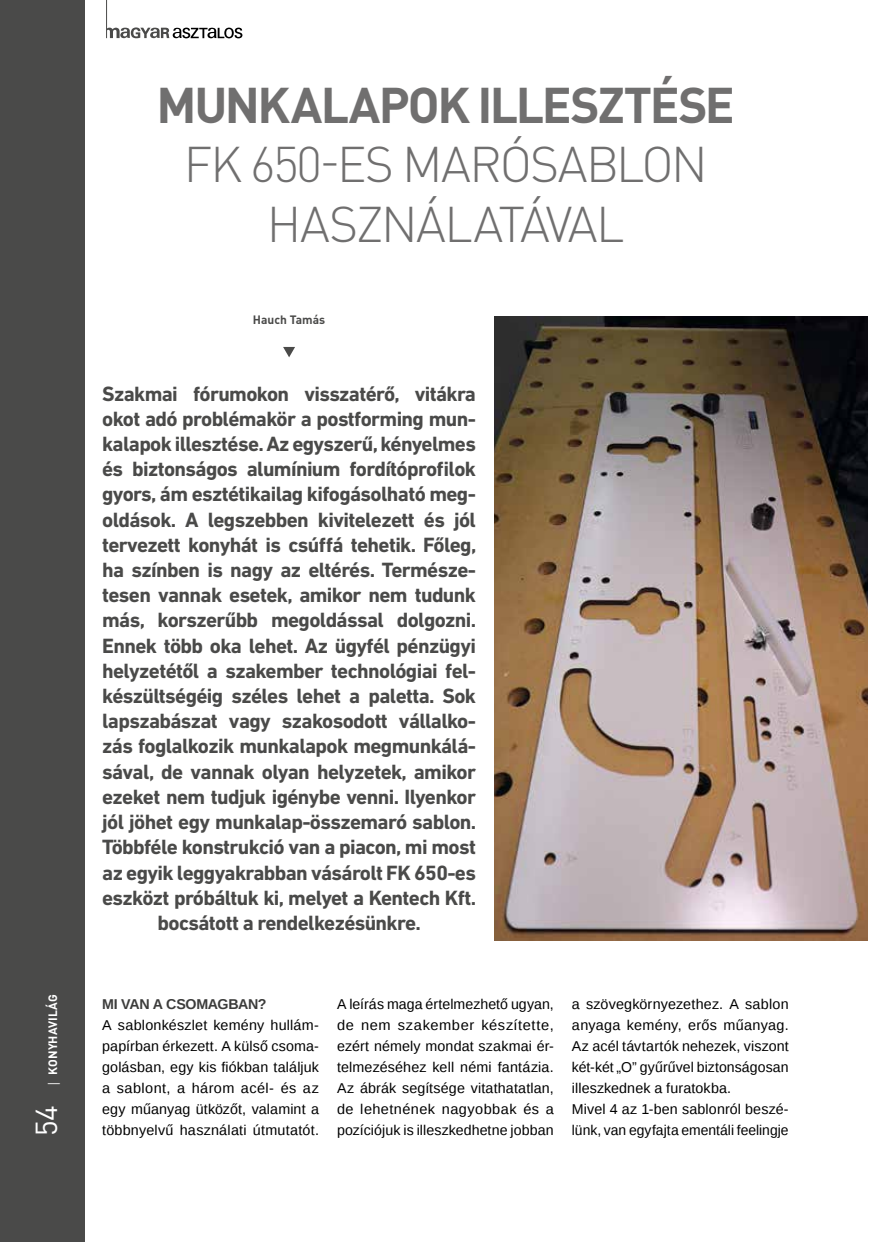
<style>
.page{position:relative;width:872px;height:1242px;background:#fff}
.page>*{position:absolute;margin:0;border:0;box-sizing:border-box;transform-origin:0 0}
.t1{font:300 49.5px/59.4px "DIN Pro";letter-spacing:-.045em;color:#706f6f;text-align:center}
.t2{font:700 49.5px "DIN Pro";letter-spacing:-.045em;color:#706f6f}
.t3{font:30px "DIN Pro";color:#fff}
.t4{font:700 21px/25.2px "DIN Next LT Pro";letter-spacing:-.03em;color:#4a4a49;text-align:center}
.t5{font:14.25px/21px "Liberation Sans";letter-spacing:.01em;color:#000;text-align:justify}
.t6{font:700 14.25px "Liberation Sans";letter-spacing:-.025em;color:#3c3c3b}
.t7{font:700 12px "DIN Pro";letter-spacing:.01em;color:#fff}
.t8{font:700 12px "DIN Pro";color:#4a4a49}
.s1{font-family:"Open Sans";font-weight:400}
</style>
<div class="page">
<div style="left:0;top:0;width:85px;height:1242px;background:#4a4a49"></div>
<svg style="left:107px;top:27px;width:135px;height:11px"></svg>
<hr style="left:106px;top:0;width:1px;height:38px;background:#4a4a49">
<img style="left:494px;top:316px;width:374px;height:624px">
<svg style="left:283px;top:347px;width:12px;height:10px"></svg>
<h1 class="t2" style="left:157px;top:71px;width:579px">MUNKALAPOK ILLESZTÉSE</h1>
<h1 class="t1" style="left:184px;top:133px;width:525px">FK 650-ES MARÓSABLON<br>HASZNÁLATÁVAL</h1>
<p class="t8" style="left:253px;top:312px;width:74px">Hauch Tamás</p>
<p class="t4" style="left:102px;top:381px;width:376px">Szakmai fórumokon visszatérő, vitákra okot adó problémakör a postforming mun&shy;kalapok illesztése. Az egyszerű, kényelmes és biztonságos alumínium fordítóprofilok gyors, ám esztétikailag kifogásolható meg&shy;oldások. A legszebben kivitelezett és jól tervezett konyhát is csúffá tehetik. Főleg, ha színben is nagy az eltérés. Természe&shy;tesen vannak esetek, amikor nem tudunk más, korszerűbb megoldással dolgozni.<br>Ennek több oka lehet. Az ügyfél pénzügyi helyzetétől a szakember technológiai fel&shy;készültségéig széles lehet a paletta. Sok lapszabászat vagy szakosodott vállalko&shy;zás foglalkozik munkalapok megmunkálá&shy;sával, de vannak olyan helyzetek, amikor ezeket nem tudjuk igénybe venni. Ilyenkor jól jöhet egy munkalap-összemaró sablon.<br>Többféle konstrukció van a piacon, mi most az egyik leggyakrabban vásárolt FK 650-es eszközt próbáltuk ki, melyet a Kentech Kft. bocsátott a rendelkezésünkre.</p>
<p class="t7" style="left:45px;top:1087px;width:94px;rotate:-90deg"><span class="s1">|</span> KONYHAVILÁG</p>
<p class="t6" style="left:102px;top:994px;width:166px">MI VAN A CSOMAGBAN?</p>
<p class="t5" style="left:102px;top:1015px;width:218px">A sablonkészlet kemény hullám&shy;papírban érkezett. A külső csoma&shy;golásban, egy kis fiókban találjuk a sablont, a három acél- és az egy műanyag ütközőt, valamint a többnyelvű használati útmutatót.</p>
<h2 class="t3" style="left:26px;top:1136px;width:33px;rotate:-90deg">54</h2>
<p class="t5" style="left:337px;top:994px;width:218px">A leírás maga értelmezhető ugyan, de nem szakember készítette, ezért némely mondat szakmai ér&shy;telmezéséhez kell némi fantázia.<br>Az ábrák segítsége vitathatatlan, de lehetnének nagyobbak és a pozíciójuk is illeszkedhetne jobban</p>
<p class="t5" style="left:572px;top:994px;width:218px;text-align:left">a szövegkörnyezethez. A sablon anyaga kemény, erős műanyag.<br>Az acél távtartók nehezek, viszont két-két „O” gyűrűvel biztonságosan illeszkednek a furatokba.<br>Mivel 4 az 1-ben sablonról beszé&shy;lünk, van egyfajta ementáli feelingje</p>
</div>
